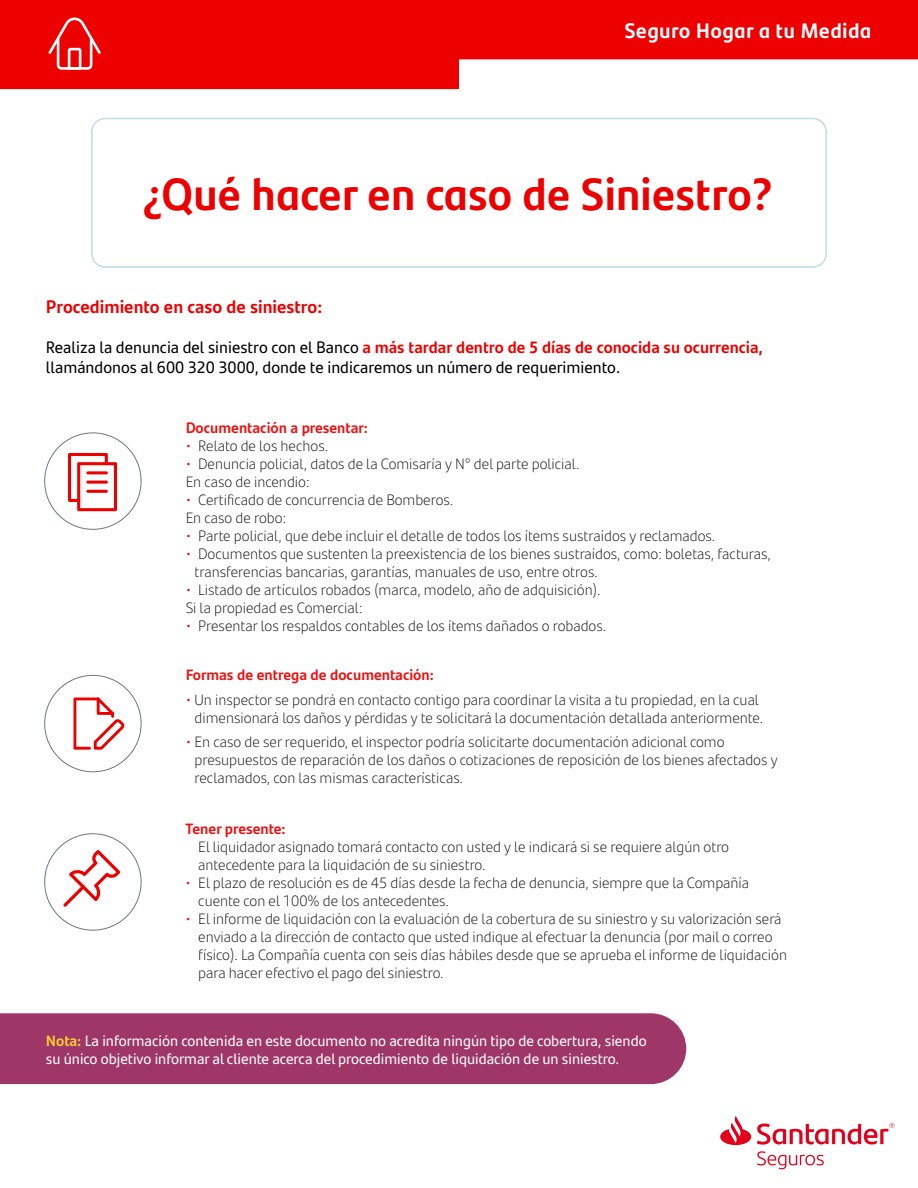
<style>
.page{position:relative;width:918px;height:1188px;background:#fff}
.page>*{position:absolute;margin:0;border:0;box-sizing:border-box;transform-origin:0 0}
.t1{font:700 45.15px "Santander Headline";letter-spacing:.02em;color:#ec0000}
.t2{font:700 21px "Santander Headline";letter-spacing:.04em;color:#fff}
.t3{font:700 18px "Santander Text";color:#ec0000}
.t4{font:16.5px/19.8px "Santander Text";color:#010000}
.t5{font:300 15px/24.3px "Santander Text";color:#010000}
.t6{font:15px/18px "Santander Text";color:#fff}
.t7{font:700 15px "Santander Text";color:#ec0000}
.s1{font-weight:700;color:#ec0000}
.s2{font-weight:700;color:#fc3}
</style>
<div class="page">
<svg style="left:0;top:0;width:918px;height:89px;fill:#ec0000"></svg>
<div style="left:91px;top:118px;width:736px;height:150px;border:2px solid #c3dee7;border-radius:14px"></div>
<svg style="left:720px;top:1116px;width:174px;height:53px"></svg>
<svg style="left:68px;top:453px;width:49px;height:58px"></svg>
<svg style="left:63px;top:850px;width:57px;height:57px"></svg>
<svg style="left:74px;top:697px;width:50px;height:53px"></svg>
<div style="left:0;top:1013px;width:686px;height:71px;background:#9e3667"></div>
<svg style="left:48px;top:18px;width:53px;height:52px;background:#ef3535"></svg>
<h2 class="t2" style="left:625px;top:14px;width:248px">Seguro Hogar a tu Medida</h2>
<h1 class="t1" style="left:143px;top:158px;width:632px">¿Qué hacer en caso de Siniestro?</h1>
<p class="t3" style="left:46px;top:293px;width:278px">Procedimiento en caso de siniestro:</p>
<p class="t4" style="left:46px;top:336px;width:719px">Realiza la denuncia del siniestro con el Banco <span class="s1">a más tardar dentro de 5 días de conocida su ocurrencia, </span>llamándonos al 600 320 3000, donde te indicaremos un número de requerimiento.</p>
<p class="t7" style="left:186px;top:416px;width:184px">Documentación a presentar:</p>
<p class="t5" style="left:186px;top:433px;width:144px"><span class="s1">·</span> Relato de los hechos.</p>
<p class="t5" style="left:186px;top:451px;width:396px"><span class="s1">·</span> Denuncia policial, datos de la Comisaría y N° del parte policial.</p>
<p class="t5" style="left:186px;top:469px;width:126px">En caso de incendio:</p>
<p class="t5" style="left:186px;top:487px;width:269px"><span class="s1">·</span> Certificado de concurrencia de Bomberos.</p>
<p class="t5" style="left:186px;top:505px;width:102px">En caso de robo:</p>
<p class="t5" style="left:186px;top:523px;width:531px"><span class="s1">·</span> Parte policial, que debe incluir el detalle de todos los ítems sustraídos y reclamados.</p>
<p class="t5" style="left:186px;top:541px;width:587px"><span class="s1">·</span> Documentos que sustenten la preexistencia de los bienes sustraídos, como: boletas, facturas,</p>
<p class="t5" style="left:195px;top:559px;width:405px">transferencias bancarias, garantías, manuales de uso, entre otros.</p>
<p class="t5" style="left:186px;top:577px;width:417px"><span class="s1">·</span> Listado de artículos robados (marca, modelo, año de adquisición).</p>
<p class="t5" style="left:186px;top:595px;width:179px">Si la propiedad es Comercial:</p>
<p class="t5" style="left:186px;top:613px;width:422px"><span class="s1">·</span> Presentar los respaldos contables de los ítems dañados o robados.</p>
<p class="t5" style="left:186px;top:662px;width:575px"><span class="s1">Formas de entrega de documentación:<br>·</span> Un inspector se pondrá en contacto contigo para coordinar la visita a tu propiedad, en la cual</p>
<p class="t5" style="left:186px;top:704px;width:579px;text-indent:9px">dimensionará los daños y pérdidas y te solicitará la documentación detallada anteriormente. <span class="s1">·</span> En caso de ser requerido, el inspector podría solicitarte documentación adicional como</p>
<p class="t5" style="left:195px;top:750px;width:585px;line-height:18px">presupuestos de reparación de los daños o cotizaciones de reposición de los bienes afectados y reclamados, con las mismas características.</p>
<p class="t7" style="left:186px;top:817px;width:102px">Tener presente:</p>
<p class="t5" style="left:198px;top:834px;width:532px">El liquidador asignado tomará contacto con usted y le indicará si se requiere algún otro</p>
<p class="t5" style="left:198px;top:852px;width:289px">antecedente para la liquidación de su siniestro.</p>
<p class="t5" style="left:186px;top:870px;width:565px"><span class="s1">·</span> El plazo de resolución es de 45 días desde la fecha de denuncia, siempre que la Compañía</p>
<p class="t5" style="left:198px;top:888px;width:252px">cuente con el 100% de los antecedentes.</p>
<p class="t5" style="left:186px;top:906px;width:598px"><span class="s1">·</span> El informe de liquidación con la evaluación de la cobertura de su siniestro y su valorización será</p>
<p class="t5" style="left:198px;top:924px;width:576px">enviado a la dirección de contacto que usted indique al efectuar la denuncia (por mail o correo</p>
<p class="t5" style="left:198px;top:942px;width:590px">físico). La Compañía cuenta con seis días hábiles desde que se aprueba el informe de liquidación</p>
<p class="t5" style="left:198px;top:960px;width:247px">para hacer efectivo el pago del siniestro.</p>
<p class="t6" style="left:46px;top:1031px;width:602px"><span class="s2">Nota:</span> La información contenida en este documento no acredita ningún tipo de cobertura, siendo su único objetivo informar al cliente acerca del procedimiento de liquidación de un siniestro.</p>
</div>
